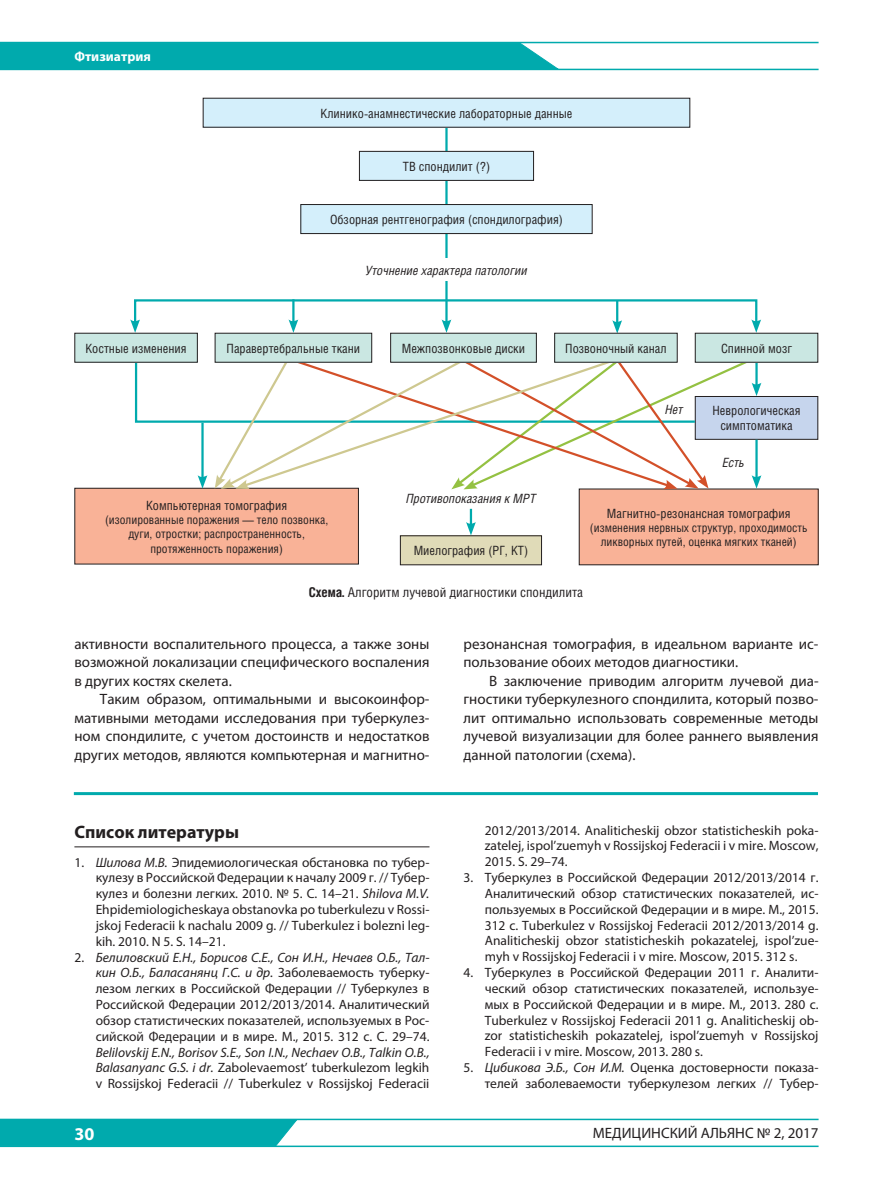
<style>
.page{position:relative;width:893px;height:1191px;background:#fff}
.page>*{position:absolute;margin:0;border:0;box-sizing:border-box;transform-origin:0 0}
.t1{font:700 18px "Myriad Pro";color:#231f20}
.t2{font:700 18px "Myriad Pro";color:#fff}
.t3{font:15px/18.6px "Myriad Pro";color:#231f20;text-align:justify}
.t4{font:13.5px/15.8px "Myriad Pro";color:#231f20;text-align:justify}
.t5{font:13.5px "Helios Cond";color:#231f20}
.t6{font:700 13.5px "Myriad Pro";color:#fff}
.t7{font:12.75px/15px "Helios Cond";color:#231f20;text-align:center}
.t8{font:italic 12.75px "Helios Cond";color:#231f20}
.t9{font:12px/14.2px "Helios Cond";color:#231f20;text-align:center}
.s1{font-weight:700}
.s2{font-style:italic}
</style>
<div class="page">
<div style="left:0;top:43px;width:560px;height:26px;background:#00aaad"></div>
<div style="left:0;top:1120px;width:298px;height:25px;background:#00aaad"></div>
<hr style="left:0;top:1118px;width:819px;height:2px;background:#00aaad">
<hr style="left:0;top:42px;width:819px;height:1px;background:#00aaad">
<hr style="left:0;top:69px;width:819px;height:1px;background:#00aaad">
<hr style="left:0;top:1145px;width:819px;height:2px;background:#00aaad">
<div style="left:400px;top:536px;width:141px;height:29px;background:#e0dbb8"></div>
<div style="left:400px;top:535px;width:142px;height:30px;border:1px solid #231f20"></div>
<div style="left:75px;top:488px;width:283px;height:76px;background:#f9b297"></div>
<div style="left:579px;top:489px;width:239px;height:76px;background:#f9b297"></div>
<div style="left:695px;top:396px;width:123px;height:43px;background:#c6d5ed"></div>
<div style="left:695px;top:396px;width:123px;height:44px;border:1px solid #231f20"></div>
<hr style="left:445px;top:128px;width:3px;height:195px;background:#00aaad">
<svg style="left:442px;top:319px;width:9px;height:14px"></svg>
<div style="left:203px;top:98px;width:487px;height:29px;background:#d4effb"></div>
<div style="left:203px;top:98px;width:487px;height:30px;border:1px solid #231f20"></div>
<div style="left:359px;top:151px;width:175px;height:29px;background:#d4effb"></div>
<div style="left:359px;top:151px;width:175px;height:30px;border:1px solid #231f20"></div>
<div style="left:301px;top:204px;width:291px;height:29px;background:#d4effb"></div>
<div style="left:300px;top:204px;width:293px;height:30px;border:1px solid #231f20"></div>
<div style="left:134px;top:299px;width:623px;height:26px;border:2px solid #00aaad"></div>
<svg style="left:130px;top:319px;width:10px;height:14px"></svg>
<svg style="left:751px;top:319px;width:10px;height:14px"></svg>
<hr style="left:292px;top:299px;width:3px;height:24px;background:#00aaad">
<svg style="left:288px;top:319px;width:10px;height:14px"></svg>
<hr style="left:616px;top:300px;width:2px;height:24px;background:#00aaad">
<svg style="left:612px;top:320px;width:10px;height:13px"></svg>
<svg style="left:466px;top:509px;width:10px;height:26px"></svg>
<svg style="left:134px;top:355px;width:627px;height:134px"></svg>
<div style="left:75px;top:333px;width:122px;height:29px;background:#cae7e2"></div>
<div style="left:74px;top:333px;width:124px;height:29px;border:1px solid #231f20"></div>
<div style="left:695px;top:333px;width:123px;height:29px;background:#cae7e2"></div>
<div style="left:695px;top:333px;width:123px;height:29px;border:1px solid #231f20"></div>
<div style="left:555px;top:333px;width:122px;height:29px;background:#cae7e2"></div>
<div style="left:554px;top:333px;width:124px;height:29px;border:1px solid #231f20"></div>
<div style="left:391px;top:333px;width:145px;height:29px;background:#cae7e2"></div>
<div style="left:390px;top:333px;width:147px;height:29px;border:1px solid #231f20"></div>
<div style="left:215px;top:333px;width:157px;height:29px;background:#cae7e2"></div>
<div style="left:215px;top:333px;width:157px;height:29px;border:1px solid #231f20"></div>
<div style="left:320px;top:258px;width:253px;height:23px;background:#fff"></div>
<hr style="left:74px;top:846px;width:355px;height:1px;background:#231f20">
<hr style="left:74px;top:792px;width:744px;height:3px;background:#00aaad">
<p class="t6" style="left:74px;top:48px;width:78px">Фтизиатрия</p>
<p class="t7" style="left:320px;top:105px;width:253px">Клинико-анамнестические лабораторные данные</p>
<p class="t7" style="left:403px;top:159px;width:89px">ТВ спондилит (?)</p>
<p class="t7" style="left:330px;top:212px;width:234px">Обзорная рентгенография (спондилография)</p>
<p class="t8" style="left:366px;top:263px;width:163px">Уточнение характера патологии</p>
<p class="t7" style="left:85px;top:340px;width:103px">Костные изменения</p>
<p class="t7" style="left:227px;top:340px;width:135px">Паравертебральные ткани</p>
<p class="t7" style="left:402px;top:340px;width:125px">Межпозвонковые диски</p>
<p class="t7" style="left:565px;top:340px;width:103px">Позвоночный канал</p>
<p class="t7" style="left:721px;top:340px;width:73px">Спинной мозг</p>
<p class="t7" style="left:146px;top:497px;width:143px">Компьютерная томография</p>
<p class="t9" style="left:105px;top:512px;width:225px">(изолированные поражения — тело позвонка, дуги, отростки; распространенность, протяженность поражения)</p>
<p class="t8" style="left:406px;top:491px;width:131px">Противопоказания к МРТ</p>
<p class="t7" style="left:414px;top:543px;width:116px">Миелография (РГ, КТ)</p>
<p class="t8" style="left:665px;top:401px;width:19px">Нет</p>
<p class="t7" style="left:712px;top:403px;width:90px">Неврологическая симптоматика</p>
<p class="t8" style="left:722px;top:455px;width:24px">Есть</p>
<p class="t7" style="left:607px;top:505px;width:185px">Магнитно-резонансная томография</p>
<p class="t9" style="left:590px;top:520px;width:219px">(изменения нервных структур, проходимость ликворных путей, оценка мягких тканей)</p>
<p class="t5" style="left:309px;top:584px;width:276px"><span class="s1">Схема.</span> Алгоритм лучевой диагностики спондилита</p>
<p class="t3" style="left:74px;top:634px;width:357px">активности воспалительного процесса, а также зоны возможной локализации специфического воспаления в других костях скелета.</p>
<p class="t3" style="left:74px;top:690px;width:357px;text-indent:26px">Таким образом, оптимальными и высокоинфор&shy;мативными методами исследования при туберкулез&shy;ном спондилите, с учетом достоинств и недостатков других методов, являются компьютерная и магнитно-</p>
<h1 class="t1" style="left:74px;top:820px;width:166px">Список литературы</h1>
<p class="t4" style="left:96px;top:854px;width:335px;text-indent:-21px">1. <span class="s2">Шилова М.В.</span> Эпидемиологическая обстановка по тубер&shy;кулезу в Российской Федерации к началу 2009 г. // Тубер&shy;кулез и болезни легких. 2010. № 5. С. 14–21. <span class="s2">Shilova M.V.<br></span>Ehpidemiologicheskaya obstanovka po tuberkulezu v Rossi&shy;jskoj Federacii k nachalu 2009 g. // Tuberkulez i bolezni leg&shy;kih. 2010. N 5. S. 14–21.</p>
<p class="t4" style="left:96px;top:949px;width:335px;text-indent:-21px">2. <span class="s2">Белиловский Е.Н., Борисов С.Е., Сон И.Н., Нечаев О.Б., Тал&shy;кин О.Б., Баласанянц Г.С. и др.</span> Заболеваемость туберку&shy;лезом легких в Российской Федерации // Туберкулез в Российской Федерации 2012/2013/2014. Аналитический обзор статистических показателей, используемых в Рос&shy;сийской Федерации и в мире. М., 2015. 312 с. С. 29–74.</p>
<p class="t4" style="left:96px;top:1044px;width:335px"><span class="s2">Belilovskij E.N., Borisov S.E., Son I.N., Nechaev O.B., Talkin O.B., Balasanyanc G.S. i dr.</span> Zabolevaemost’ tuberkulezom legkih v Rossijskoj Federacii // Tuberkulez v Rossijskoj Federacii</p>
<h1 class="t2" style="left:74px;top:1122px;width:21px">30</h1>
<p class="t3" style="left:463px;top:634px;width:357px">резонансная томография, в идеальном варианте ис&shy;пользование обоих методов диагностики.</p>
<p class="t3" style="left:463px;top:671px;width:357px;text-indent:26px">В заключение приводим алгоритм лучевой диа&shy;гностики туберкулезного спондилита, который позво&shy;лит оптимально использовать современные методы лучевой визуализации для более раннего выявления данной патологии (схема).</p>
<p class="t4" style="left:485px;top:822px;width:335px">2012/2013/2014. Analiticheskij obzor statisticheskih poka&shy;zatelej, ispol’zuemyh v Rossijskoj Federacii i v mire. Moscow, 2015. S. 29–74.</p>
<p class="t4" style="left:485px;top:869px;width:335px;text-indent:-21px">3. Туберкулез в Российской Федерации 2012/2013/2014 г.<br>Аналитический обзор статистических показателей, ис&shy;пользуемых в Российской Федерации и в мире. М., 2015.<br>312 с. Tuberkulez v Rossijskoj Federacii 2012/2013/2014 g.<br>Analiticheskij obzor statisticheskih pokazatelej, ispol’zue&shy;myh v Rossijskoj Federacii i v mire. Moscow, 2015. 312 s.</p>
<p class="t4" style="left:485px;top:964px;width:335px;text-indent:-21px">4. Туберкулез в Российской Федерации 2011 г. Аналити&shy;ческий обзор статистических показателей, используе&shy;мых в Российской Федерации и в мире. М., 2013. 280 с.<br>Tuberkulez v Rossijskoj Federacii 2011 g. Analiticheskij ob&shy;zor statisticheskih pokazatelej, ispol’zuemyh v Rossijskoj Federacii i v mire. Moscow, 2013. 280 s.</p>
<p class="t4" style="left:463px;top:1059px;width:357px;text-align:right">5. <span class="s2">Цибикова Э.Б., Сон И.М.</span> Оценка достоверности показа&shy;телей заболеваемости туберкулезом легких // Тубер-</p>
<p class="t3" style="left:593px;top:1123px;width:227px">МЕДИЦИНСКИЙ АЛЬЯНС № 2, 2017</p>
</div>
